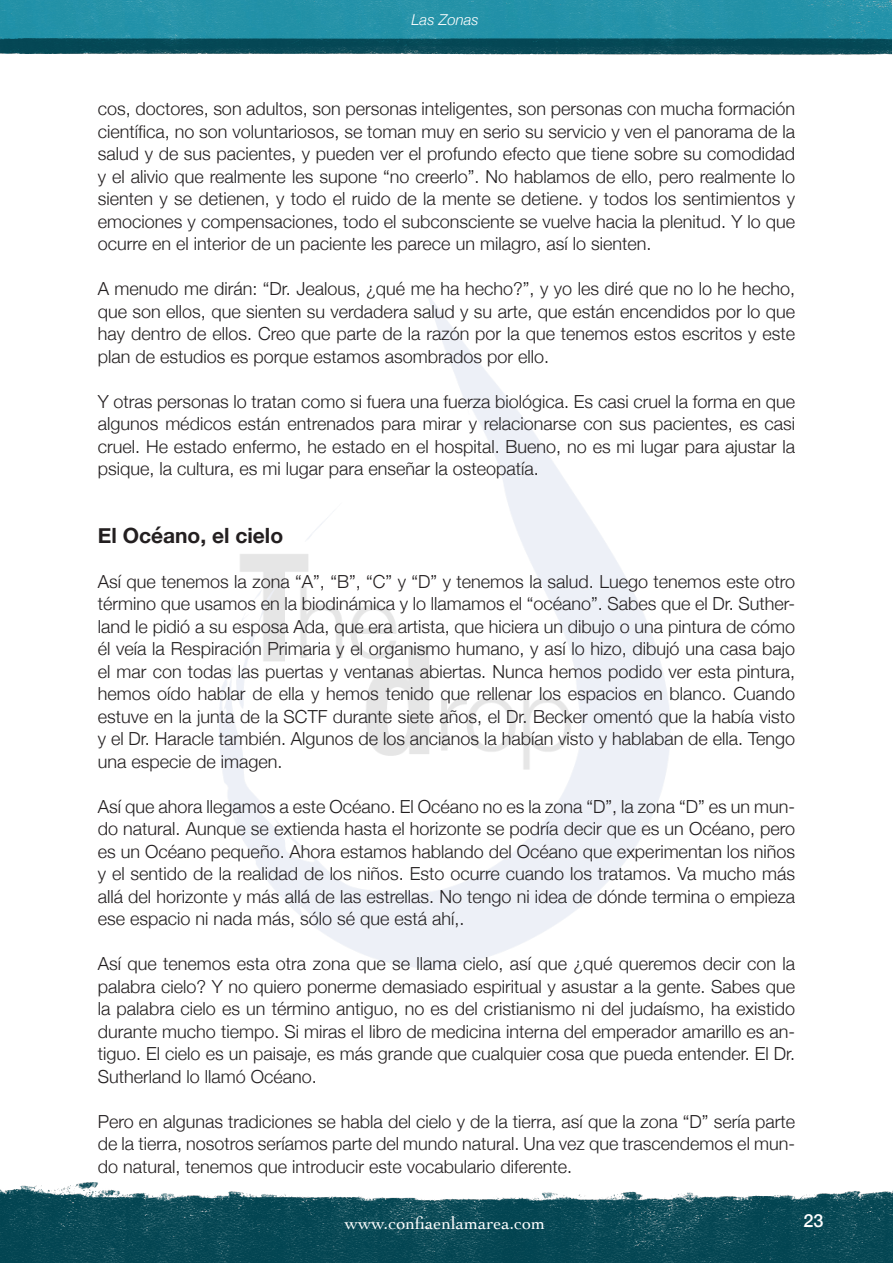
<style>
.page{position:relative;width:893px;height:1263px;background:#fff}
.page>*{position:absolute;margin:0;border:0;box-sizing:border-box;transform-origin:0 0}
.Castellano{font:700 21px "Helvetica Neue";color:#231f20}
.Castellano-2{font:300 18px/22.5px "Helvetica Neue";color:#231f20;text-align:justify}
.t1{font:18px "Cochin";color:#fff}
.t2{font:500 18px "Helvetica Neue";color:#fff}
.t3{font:italic 300 15px "Helvetica Neue";color:#fff}
</style>
<div class="page">
<img style="left:0;top:0;width:892px;height:55px">
<img style="left:0;top:1183px;width:893px;height:80px">
<img style="left:219px;top:292px;width:452px;height:675px">
<p class="t3" style="left:411px;top:8px;width:69px">Las Zonas</p>
<p class="Castellano-2" style="left:98px;top:96px;width:699px">cos, doctores, son adultos, son personas inteligentes, son personas con mucha formación científica, no son voluntariosos, se toman muy en serio su servicio y ven el panorama de la salud y de sus pacientes, y pueden ver el profundo efecto que tiene sobre su comodidad y el alivio que realmente les supone “no creerlo”. No hablamos de ello, pero realmente lo sienten y se detienen, y todo el ruido de la mente se detiene. y todos los sentimientos y emociones y compensaciones, todo el subconsciente se vuelve hacia la plenitud. Y lo que ocurre en el interior de un paciente les parece un milagro, así lo sienten.</p>
<p class="Castellano-2" style="left:98px;top:276px;width:699px">A menudo me dirán: “Dr. Jealous, ¿qué me ha hecho?”, y yo les diré que no lo he hecho, que son ellos, que sienten su verdadera salud y su arte, que están encendidos por lo que hay dentro de ellos. Creo que parte de la razón por la que tenemos estos escritos y este plan de estudios es porque estamos asombrados por ello.</p>
<p class="Castellano-2" style="left:98px;top:389px;width:699px">Y otras personas lo tratan como si fuera una fuerza biológica. Es casi cruel la forma en que algunos médicos están entrenados para mirar y relacionarse con sus pacientes, es casi cruel. He estado enfermo, he estado en el hospital. Bueno, no es mi lugar para ajustar la psique, la cultura, es mi lugar para enseñar la osteopatía.</p>
<p class="Castellano" style="left:98px;top:519px;width:187px">El Océano, el cielo</p>
<p class="Castellano-2" style="left:98px;top:569px;width:699px">Así que tenemos la zona “A”, “B”, “C” y “D” y tenemos la salud. Luego tenemos este otro término que usamos en la biodinámica y lo llamamos el “océano”. Sabes que el Dr. Suther&shy;land le pidió a su esposa Ada, que era artista, que hiciera un dibujo o una pintura de cómo él veía la Respiración Primaria y el organismo humano, y así lo hizo, dibujó una casa bajo el mar con todas las puertas y ventanas abiertas. Nunca hemos podido ver esta pintura, hemos oído hablar de ella y hemos tenido que rellenar los espacios en blanco. Cuando estuve en la junta de la SCTF durante siete años, el Dr. Becker omentó que la había visto y el Dr. Haracle también. Algunos de los ancianos la habían visto y hablaban de ella. Tengo una especie de imagen.</p>
<p class="Castellano-2" style="left:98px;top:794px;width:699px">Así que ahora llegamos a este Océano. El Océano no es la zona “D”, la zona “D” es un mun&shy;do natural. Aunque se extienda hasta el horizonte se podría decir que es un Océano, pero es un Océano pequeño. Ahora estamos hablando del Océano que experimentan los niños y el sentido de la realidad de los niños. Esto ocurre cuando los tratamos. Va mucho más allá del horizonte y más allá de las estrellas. No tengo ni idea de dónde termina o empieza ese espacio ni nada más, sólo sé que está ahí,.</p>
<p class="Castellano-2" style="left:98px;top:951px;width:699px">Así que tenemos esta otra zona que se llama cielo, así que ¿qué queremos decir con la palabra cielo? Y no quiero ponerme demasiado espiritual y asustar a la gente. Sabes que la palabra cielo es un término antiguo, no es del cristianismo ni del judaísmo, ha existido durante mucho tiempo. Si miras el libro de medicina interna del emperador amarillo es an&shy;tiguo. El cielo es un paisaje, es más grande que cualquier cosa que pueda entender. El Dr.<br>Sutherland lo llamó Océano.</p>
<p class="Castellano-2" style="left:98px;top:1109px;width:699px">Pero en algunas tradiciones se habla del cielo y de la tierra, así que la zona “D” sería parte de la tierra, nosotros seríamos parte del mundo natural. Una vez que trascendemos el mun&shy;do natural, tenemos que introducir este vocabulario diferente.</p>
<p class="t1" style="left:345px;top:1211px;width:202px">www.confiaenlamarea.com</p>
<p class="t2" style="left:803px;top:1206px;width:22px">23</p>
</div>
